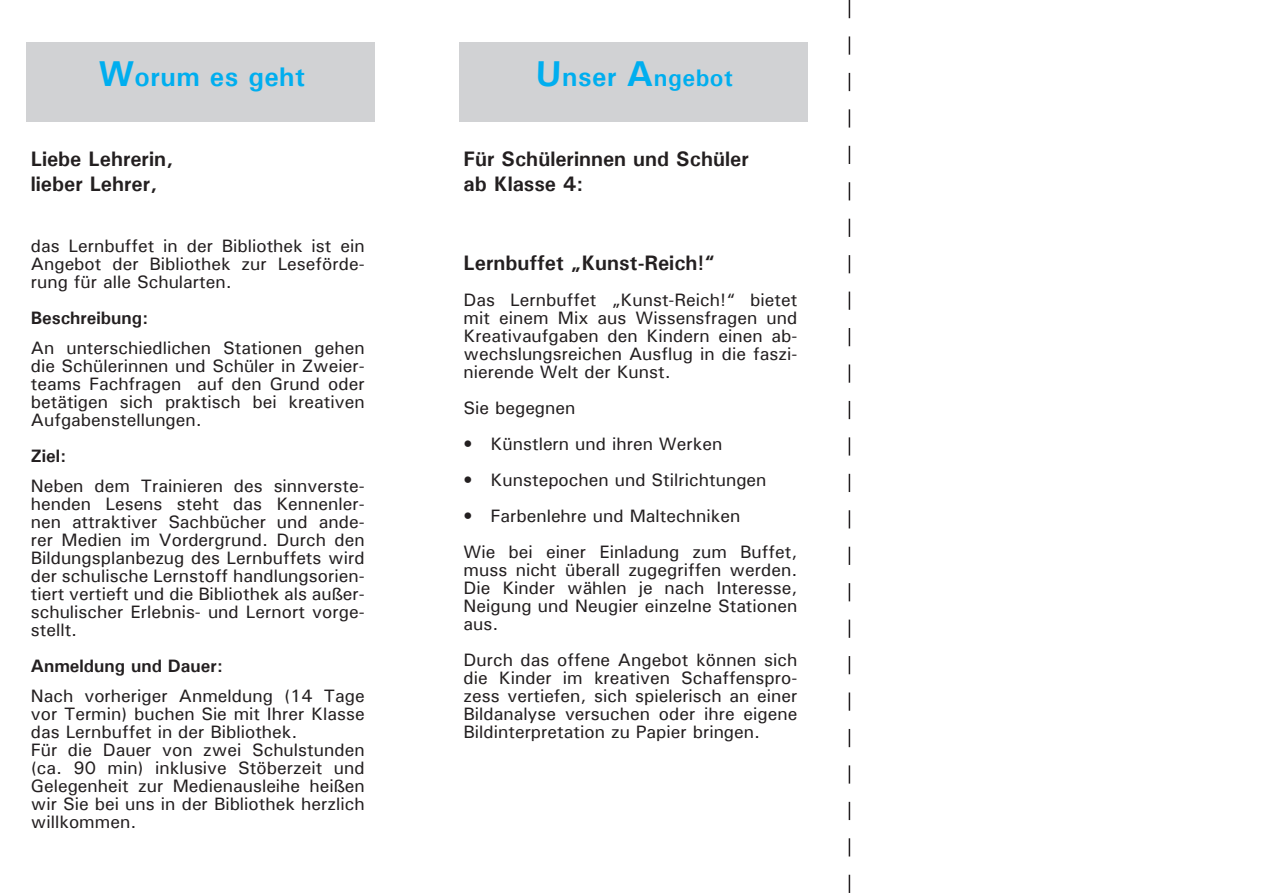
<style>
.page{position:relative;width:1263px;height:893px;background:#fff}
.page>*{position:absolute;margin:0;border:0;box-sizing:border-box;transform-origin:0 0}
.t1{font:700 27px "Univers";letter-spacing:.02em;color:#00aeef}
.t2{font:700 24px "Univers";letter-spacing:.02em;color:#00aeef}
.t3{font:700 21px "Univers";color:#231f20}
.t4{font:500 18px/18px "Univers";color:#231f20;text-align:justify}
.t5{font:700 18px "Univers";color:#231f20}
.s1{font-size:36px}
.s2{font-size:27px}
</style>
<div class="page">
<svg style="left:849px;top:0;width:1px;height:893px"></svg>
<div style="left:27px;top:43px;width:348px;height:79px;background:#d1d2d4"></div>
<div style="left:459px;top:43px;width:349px;height:79px;background:#d1d2d4"></div>
<p class="t1" style="left:98px;top:59px;width:209px"><span class="s1">W</span>orum es geht</p>
<p class="t3" style="left:31px;top:145px;width:144px">Liebe Lehrerin,</p>
<p class="t3" style="left:31px;top:170px;width:128px">lieber Lehrer,</p>
<p class="t4" style="left:31px;top:236px;width:335px">das Lernbuffet in der Bibliothek ist ein Angebot der Bibliothek zur Leseförde&shy;rung für alle Schularten.</p>
<p class="t5" style="left:31px;top:306px;width:119px">Beschreibung:</p>
<p class="t4" style="left:31px;top:338px;width:335px">An unterschiedlichen Stationen gehen die Schülerinnen und Schüler in Zweier&shy;teams Fachfragen auf den Grund oder betätigen sich praktisch bei kreativen Aufgabenstellungen.</p>
<p class="t5" style="left:31px;top:444px;width:37px">Ziel:</p>
<p class="t4" style="left:31px;top:476px;width:335px">Neben dem Trainieren des sinnverste&shy;henden Lesens steht das Kennenler&shy;nen attraktiver Sachbücher und ande&shy;rer Medien im Vordergrund. Durch den Bildungsplanbezug des Lernbuffets wird der schulische Lernstoff handlungsorien&shy;tiert vertieft und die Bibliothek als außer&shy;schulischer Erlebnis- und Lernort vorge&shy;stellt.</p>
<p class="t5" style="left:31px;top:654px;width:193px">Anmeldung und Dauer:</p>
<p class="t4" style="left:31px;top:686px;width:335px">Nach vorheriger Anmeldung (14 Tage vor Termin) buchen Sie mit Ihrer Klasse das Lernbuffet in der Bibliothek.</p>
<p class="t4" style="left:31px;top:740px;width:335px">Für die Dauer von zwei Schulstunden (ca. 90 min) inklusive Stöberzeit und Gelegenheit zur Medienausleihe heißen wir Sie bei uns in der Bibliothek herzlich willkommen.</p>
<p class="t2" style="left:536px;top:62px;width:199px"><span class="s1">U</span><span class="s2">nser</span> <span class="s1">A</span>ngebot</p>
<p class="t3" style="left:463px;top:145px;width:287px">Für Schülerinnen und Schüler</p>
<p class="t3" style="left:463px;top:170px;width:121px">ab Klasse 4:</p>
<p class="t3" style="left:463px;top:249px;width:253px">Lernbuffet „Kunst-Reich!“</p>
<p class="t4" style="left:463px;top:290px;width:335px">Das Lernbuffet „Kunst-Reich!“ bietet mit einem Mix aus Wissensfragen und Kreativaufgaben den Kindern einen ab&shy;wechslungsreichen Ausflug in die faszi&shy;nierende Welt der Kunst.</p>
<p class="t4" style="left:463px;top:398px;width:113px">Sie begegnen</p>
<p class="t4" style="left:490px;top:434px;width:233px">Künstlern und ihren Werken</p>
<p class="t4" style="left:490px;top:470px;width:277px">Kunstepochen und Stilrichtungen</p>
<p class="t4" style="left:490px;top:506px;width:251px">Farbenlehre und Maltechniken</p>
<p class="t4" style="left:463px;top:542px;width:335px">Wie bei einer Einladung zum Buffet, muss nicht überall zugegriffen werden.<br>Die Kinder wählen je nach Interesse, Neigung und Neugier einzelne Stationen aus.</p>
<p class="t4" style="left:463px;top:650px;width:335px">Durch das offene Angebot können sich die Kinder im kreativen Schaffenspro&shy;zess vertiefen, sich spielerisch an einer Bildanalyse versuchen oder ihre eigene Bildinterpretation zu Papier bringen.</p>
<p class="t4" style="left:463px;top:425px;width:10px;line-height:36px">• • •</p>
</div>
